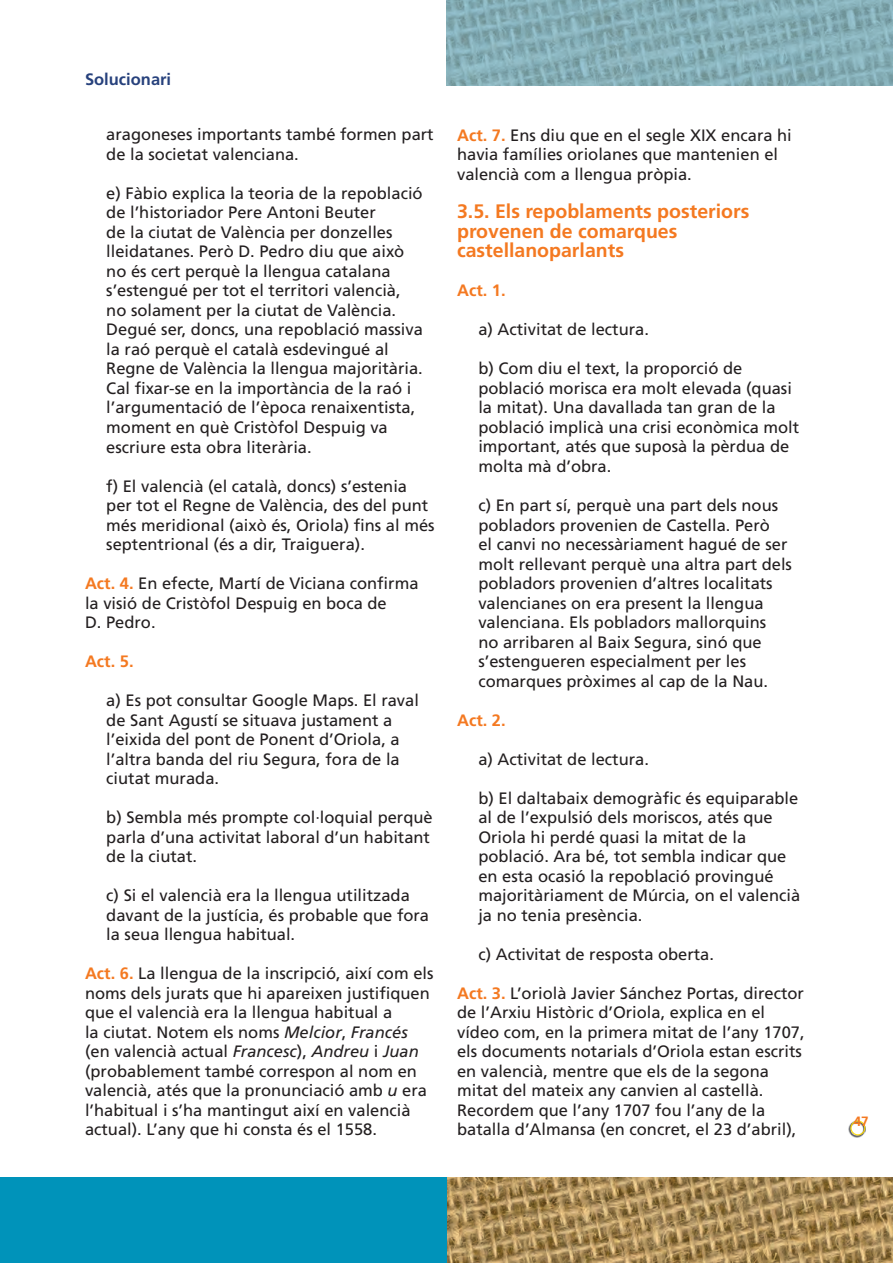
<style>
.page{position:relative;width:893px;height:1263px;background:#fff}
.page>*{position:absolute;margin:0;border:0;box-sizing:border-box;transform-origin:0 0}
.t1{font:700 19.5px/19.5px "Frutiger";color:#f47921}
.t2{font:16.5px/19.5px "Frutiger";color:#231f20}
.t3{font:700 16.5px "Frutiger";color:#f47921}
.t4{font:700 16.5px "Frutiger";color:#27417c}
.t5{font:700 13.5px "Frutiger";color:#f47921}
.s1{font-weight:700;color:#f47921}
.s2{font-style:italic}
</style>
<div class="page">
<img style="left:446px;top:0;width:447px;height:85px">
<img style="left:446px;top:1178px;width:447px;height:85px">
<div style="left:0;top:1178px;width:446px;height:85px;background:#0093ba"></div>
<img style="left:849px;top:1121px;width:16px;height:16px">
<div style="left:850px;top:1120px;width:15px;height:15px;border:1px solid #ffdc01;border-radius:50%"></div>
<p class="t4" style="left:85px;top:70px;width:88px">Solucionari</p>
<p class="t2" style="left:106px;top:125px;width:329px">aragoneses importants també formen part de la societat valenciana.</p>
<p class="t2" style="left:106px;top:183px;width:318px">e) Fàbio explica la teoria de la repoblació de l’historiador Pere Antoni Beuter<br>de la ciutat de València per donzelles lleidatanes. Però D. Pedro diu que això no és cert perquè la llengua catalana s’estengué per tot el territori valencià, no solament per la ciutat de València.<br>Degué ser, doncs, una repoblació massiva la raó perquè el català esdevingué al Regne de València la llengua majoritària.<br>Cal fixar-se en la importància de la raó i l’argumentació de l’època renaixentista, moment en què Cristòfol Despuig va escriure esta obra literària.</p>
<p class="t2" style="left:106px;top:476px;width:330px">f) El valencià (el català, doncs) s’estenia per tot el Regne de València, des del punt més meridional (això és, Oriola) fins al més septentrional (és a dir, Traiguera).</p>
<p class="t2" style="left:85px;top:573px;width:335px"><span class="s1">Act. 4.</span> En efecte, Martí de Viciana confirma la visió de Cristòfol Despuig en boca de<br>D. Pedro.</p>
<p class="t3" style="left:85px;top:652px;width:50px">Act. 5.</p>
<p class="t2" style="left:106px;top:690px;width:314px">a) Es pot consultar Google Maps. El raval de Sant Agustí se situava justament a l’eixida del pont de Ponent d’Oriola, a l’altra banda del riu Segura, fora de la ciutat murada.</p>
<p class="t2" style="left:106px;top:807px;width:328px">b) Sembla més prompte col·loquial perquè parla d’una activitat laboral d’un habitant de la ciutat.</p>
<p class="t2" style="left:106px;top:885px;width:324px">c) Si el valencià era la llengua utilitzada davant de la justícia, és probable que fora la seua llengua habitual.</p>
<p class="t2" style="left:85px;top:963px;width:350px"><span class="s1">Act. 6.</span> La llengua de la inscripció, així com els noms dels jurats que hi apareixen justifiquen que el valencià era la llengua habitual a<br>la ciutat. Notem els noms <span class="s2">Melcior</span>, <span class="s2">Francés </span>(en valencià actual <span class="s2">Francesc</span>), <span class="s2">Andreu</span> i <span class="s2">Juan </span>(probablement també correspon al nom en valencià, atés que la pronunciació amb <span class="s2">u</span> era l’habitual i s’ha mantingut així en valencià actual). L’any que hi consta és el 1558.</p>
<p class="t2" style="left:457px;top:125px;width:336px"><span class="s1">Act. 7.</span> Ens diu que en el segle XIX encara hi havia famílies oriolanes que mantenien el valencià com a llengua pròpia.</p>
<p class="t1" style="left:457px;top:202px;width:294px">3.5. Els repoblaments posteriors provenen de comarques castellanoparlants</p>
<p class="t3" style="left:457px;top:281px;width:50px">Act. 1.</p>
<p class="t2" style="left:478px;top:320px;width:172px">a) Activitat de lectura.</p>
<p class="t2" style="left:478px;top:359px;width:322px">b) Com diu el text, la proporció de població morisca era molt elevada (quasi la mitat). Una davallada tan gran de la població implicà una crisi econòmica molt important, atés que suposà la pèrdua de molta mà d’obra.</p>
<p class="t2" style="left:478px;top:495px;width:315px">c) En part sí, perquè una part dels nous pobladors provenien de Castella. Però<br>el canvi no necessàriament hagué de ser molt rellevant perquè una altra part dels pobladors provenien d’altres localitats valencianes on era present la llengua valenciana. Els pobladors mallorquins<br>no arribaren al Baix Segura, sinó que s’estengueren especialment per les comarques pròximes al cap de la Nau.</p>
<p class="t3" style="left:457px;top:710px;width:50px">Act. 2.</p>
<p class="t2" style="left:478px;top:749px;width:172px">a) Activitat de lectura.</p>
<p class="t2" style="left:478px;top:788px;width:323px">b) El daltabaix demogràfic és equiparable al de l’expulsió dels moriscos, atés que Oriola hi perdé quasi la mitat de la població. Ara bé, tot sembla indicar que en esta ocasió la repoblació provingué majoritàriament de Múrcia, on el valencià ja no tenia presència.</p>
<p class="t2" style="left:478px;top:944px;width:237px">c) Activitat de resposta oberta.</p>
<p class="t2" style="left:457px;top:983px;width:349px"><span class="s1">Act. 3.</span> L’oriolà Javier Sánchez Portas, director de l’Arxiu Històric d’Oriola, explica en el vídeo com, en la primera mitat de l’any 1707, els documents notarials d’Oriola estan escrits en valencià, mentre que els de la segona mitat del mateix any canvien al castellà.<br>Recordem que l’any 1707 fou l’any de la batalla d’Almansa (en concret, el 23 d’abril),</p>
<p class="t5" style="left:854px;top:1114px;width:17px">47</p>
</div>
